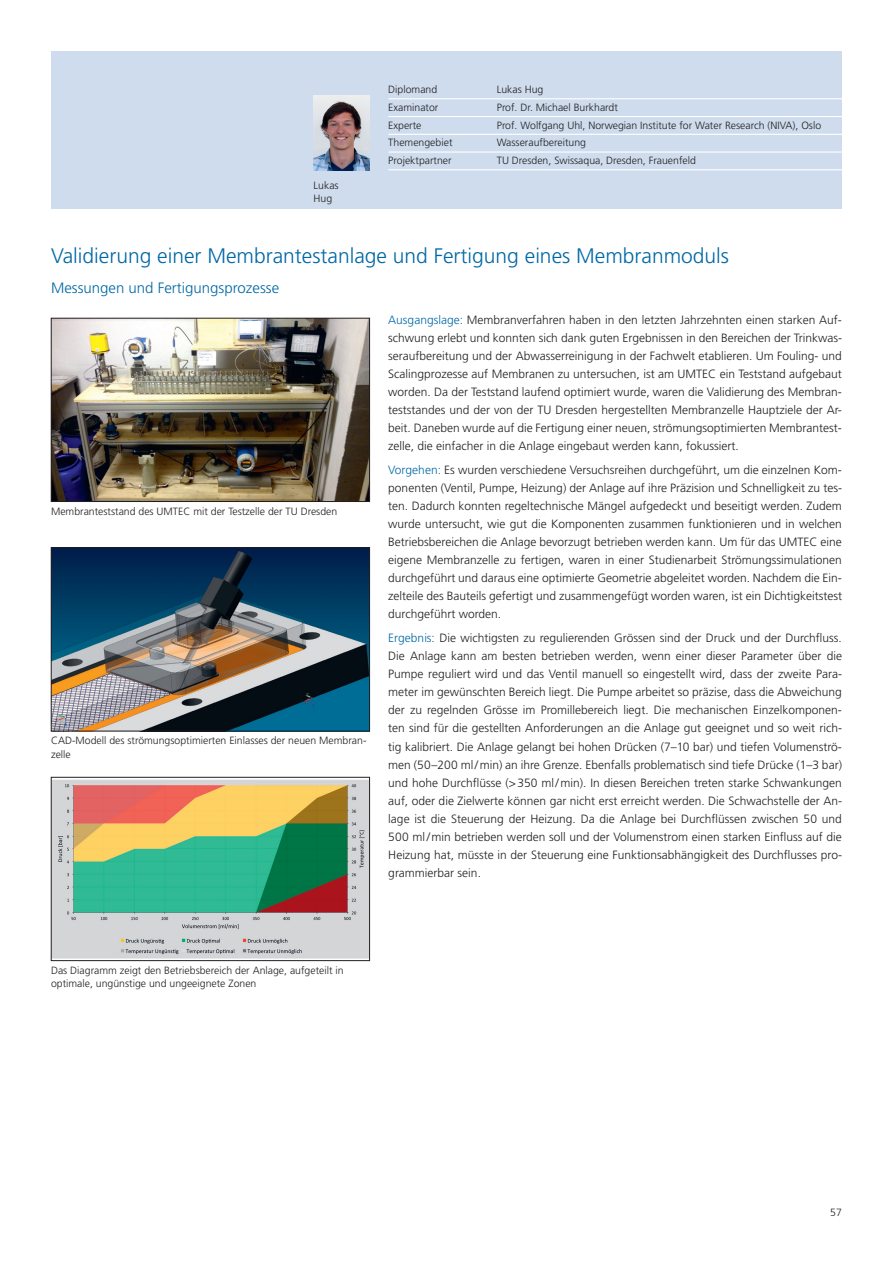
<style>
.page{position:relative;width:893px;height:1263px;background:#fff}
.page>*{position:absolute;margin:0;border:0;box-sizing:border-box;transform-origin:0 0}
.t1{font:300 21px "Frutiger LT Pro";color:#0068a5}
.t2{font:300 15px "Frutiger LT Pro";color:#0068a5}
.t3{font:300 12px/18px "Frutiger LT Pro";color:#231f20;text-align:justify}
.t4{font:300 10.5px/13.5px "Frutiger LT Pro";color:#231f20}
.s1{color:#0068a5}
</style>
<div class="page">
<div style="left:51px;top:51px;width:791px;height:157px;background:#cedced"></div>
<img style="left:53px;top:320px;width:315px;height:180px">
<div style="left:51px;top:318px;width:319px;height:184px;border:1px solid #231f20"></div>
<img style="left:53px;top:549px;width:315px;height:180px">
<div style="left:51px;top:547px;width:319px;height:184px;border:1px solid #231f20"></div>
<img style="left:53px;top:779px;width:315px;height:180px">
<div style="left:51px;top:777px;width:319px;height:184px;border:1px solid #231f20"></div>
<hr style="left:388px;top:98px;width:454px;height:1px;background:#fff">
<hr style="left:388px;top:116px;width:454px;height:1px;background:#fff">
<hr style="left:388px;top:134px;width:454px;height:1px;background:#fff">
<hr style="left:388px;top:151px;width:454px;height:2px;background:#fff">
<hr style="left:388px;top:169px;width:454px;height:1px;background:#fff">
<img style="left:314px;top:95px;width:56px;height:75px">
<p class="t4" style="left:314px;top:178px;width:27px">Lukas<br>Hug</p>
<p class="t4" style="left:388px;top:83px;width:51px">Diplomand</p>
<p class="t4" style="left:497px;top:83px;width:48px">Lukas Hug</p>
<p class="t4" style="left:388px;top:101px;width:52px">Examinator</p>
<p class="t4" style="left:497px;top:101px;width:123px">Prof. Dr. Michael Burkhardt</p>
<p class="t4" style="left:388px;top:118px;width:35px">Experte</p>
<p class="t4" style="left:497px;top:118px;width:326px">Prof. Wolfgang Uhl, Norwegian Institute for Water Research (NIVA), Oslo</p>
<p class="t4" style="left:388px;top:136px;width:66px">Themengebiet</p>
<p class="t4" style="left:497px;top:136px;width:91px">Wasseraufbereitung</p>
<p class="t4" style="left:388px;top:154px;width:65px">Projektpartner</p>
<p class="t4" style="left:497px;top:154px;width:201px">TU Dresden, Swissaqua, Dresden, Frauenfeld</p>
<h1 class="t1" style="left:51px;top:243px;width:679px">Validierung einer Membrantestanlage und Fertigung eines Membranmoduls</h1>
<p class="t2" style="left:51px;top:279px;width:230px">Messungen und Fertigungsprozesse</p>
<p class="t4" style="left:51px;top:504px;width:288px">Membranteststand des UMTEC mit der Testzelle der TU Dresden</p>
<p class="t4" style="left:51px;top:734px;width:317px">CAD-Modell des strömungsoptimierten Einlasses der neuen Membran&shy;zelle</p>
<p class="t3" style="left:388px;top:311px;width:455px"><span class="s1">Ausgangslage:</span> Membranverfahren haben in den letzten Jahrzehnten einen starken Auf&shy;schwung erlebt und konnten sich dank guten Ergebnissen in den Bereichen der Trinkwas&shy;seraufbereitung und der Abwasserreinigung in der Fachwelt etablieren. Um Fouling- und Scalingprozesse auf Membranen zu untersuchen, ist am UMTEC ein Teststand aufgebaut worden. Da der Teststand laufend optimiert wurde, waren die Validierung des Membran&shy;teststandes und der von der TU Dresden hergestellten Membranzelle Hauptziele der Ar&shy;beit. Daneben wurde auf die Fertigung einer neuen, strömungsoptimierten Membrantest&shy;zelle, die einfacher in die Anlage eingebaut werden kann, fokussiert.</p>
<p class="t3" style="left:388px;top:461px;width:455px"><span class="s1">Vorgehen:</span> Es wurden verschiedene Versuchsreihen durchgeführt, um die einzelnen Kom&shy;ponenten (Ventil, Pumpe, Heizung) der Anlage auf ihre Präzision und Schnelligkeit zu tes&shy;ten. Dadurch konnten regeltechnische Mängel aufgedeckt und beseitigt werden. Zudem wurde untersucht, wie gut die Komponenten zusammen funktionieren und in welchen Betriebsbereichen die Anlage bevorzugt betrieben werden kann. Um für das UMTEC eine eigene Membranzelle zu fertigen, waren in einer Studienarbeit Strömungssimulationen durchgeführt und daraus eine optimierte Geometrie abgeleitet worden. Nachdem die Ein&shy;zelteile des Bauteils gefertigt und zusammengefügt worden waren, ist ein Dichtigkeitstest durchgeführt worden.</p>
<p class="t3" style="left:388px;top:629px;width:455px"><span class="s1">Ergebnis:</span> Die wichtigsten zu regulierenden Grössen sind der Druck und der Durchfluss.<br>Die Anlage kann am besten betrieben werden, wenn einer dieser Parameter über die Pumpe reguliert wird und das Ventil manuell so eingestellt wird, dass der zweite Para&shy;meter im gewünschten Bereich liegt. Die Pumpe arbeitet so präzise, dass die Abweichung der zu regelnden Grösse im Promillebereich liegt. Die mechanischen Einzelkomponen&shy;ten sind für die gestellten Anforderungen an die Anlage gut geeignet und so weit rich&shy;tig kalibriert. Die Anlage gelangt bei hohen Drücken (7–10 bar) und tiefen Volumenströ&shy;men (50–200 ml/min) an ihre Grenze. Ebenfalls problematisch sind tiefe Drücke (1–3 bar) und hohe Durchflüsse (&gt;350 ml/min). In diesen Bereichen treten starke Schwankungen auf, oder die Zielwerte können gar nicht erst erreicht werden. Die Schwachstelle der An&shy;lage ist die Steuerung der Heizung. Da die Anlage bei Durchflüssen zwischen 50 und 500 ml/min betrieben werden soll und der Volumenstrom einen starken Einfluss auf die Heizung hat, müsste in der Steuerung eine Funktionsabhängigkeit des Durchflusses pro&shy;grammierbar sein.</p>
<p class="t4" style="left:51px;top:963px;width:294px">Das Diagramm zeigt den Betriebsbereich der Anlage, aufgeteilt in optimale, ungünstige und ungeeignete Zonen</p>
<p class="t4" style="left:830px;top:1206px;width:13px">57</p>
</div>
